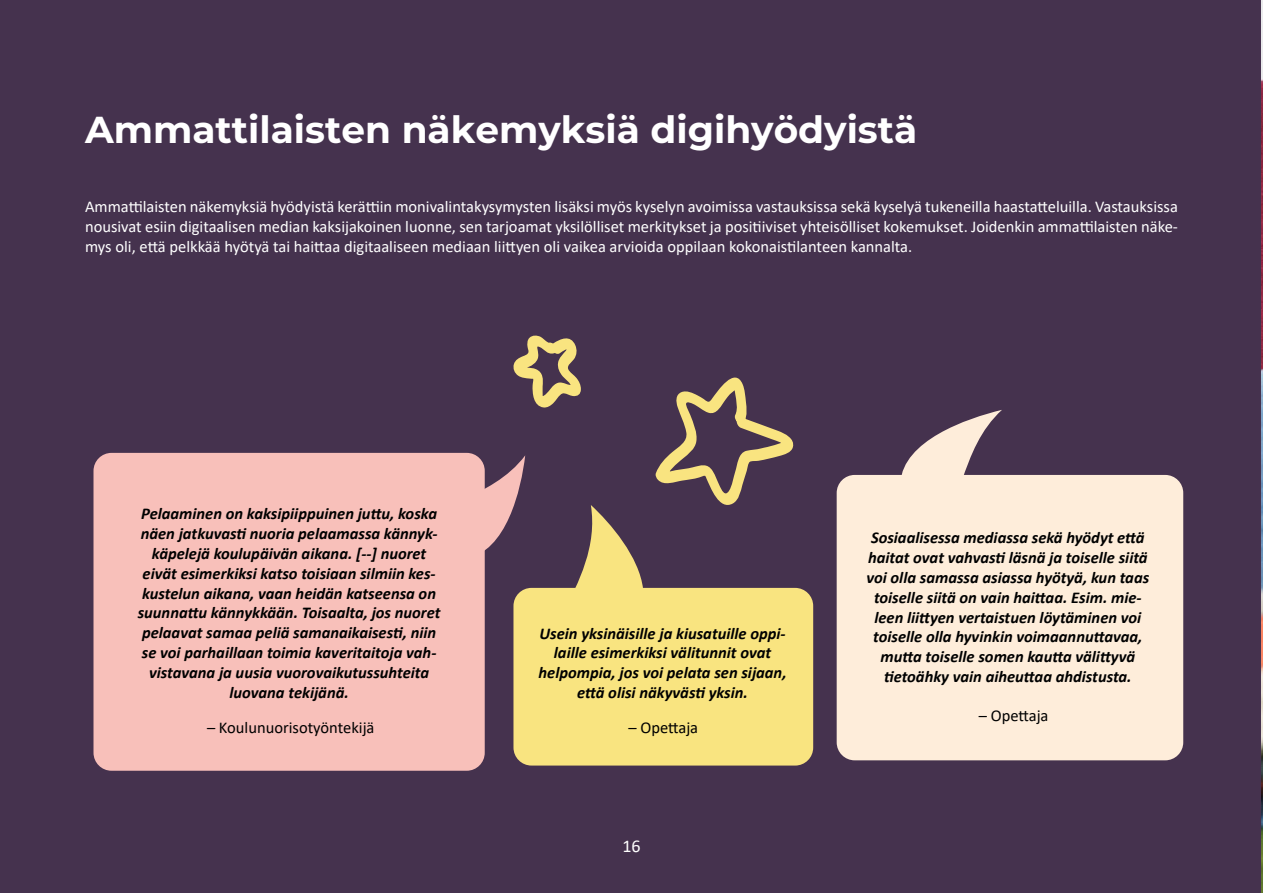
<style>
.page{position:relative;width:1263px;height:893px;background:#45324e}
.page>*{position:absolute;margin:0;border:0;box-sizing:border-box;transform-origin:0 0}
.otsikko2{font:100 37.5px "Montserrat";color:#fff}
.t1{font:18px "Calibri";color:#fff}
.leipis{font:italic 700 16.5px/19.8px "Calibri";color:#000;text-align:center}
.leipis-2{font:16.5px/19.8px "Calibri";color:#fff;text-align:justify}
.leipis-3{font:16.5px "Calibri";color:#000}
</style>
<div class="page">
<div style="left:93px;top:453px;width:392px;height:318px;background:#f8c0ba;border-radius:18px"></div>
<svg style="left:475px;top:455px;width:50px;height:104px"></svg>
<div style="left:513px;top:588px;width:300px;height:177px;background:#f9e480;border-radius:18px"></div>
<svg style="left:562px;top:505px;width:81px;height:83px"></svg>
<div style="left:837px;top:475px;width:346px;height:285px;background:#feedda;border-radius:18px"></div>
<svg style="left:900px;top:410px;width:102px;height:65px"></svg>
<img style="left:1262px;top:0;width:1px;height:893px">
<svg style="left:655px;top:377px;width:139px;height:128px"></svg>
<svg style="left:513px;top:335px;width:68px;height:73px"></svg>
<h2 class="otsikko2" style="left:85px;top:104px;width:834px">Ammattilaisten näkemyksiä digihyödyistä</h2>
<p class="leipis-2" style="left:85px;top:196px;width:1094px">Ammattilaisten näkemyksiä hyödyistä kerättiin monivalintakysymysten lisäksi myös kyselyn avoimissa vastauksissa sekä kyselyä tukeneilla haastatteluilla. Vastauksissa nousivat esiin digitaalisen median kaksijakoinen luonne, sen tarjoamat yksilölliset merkitykset ja positiiviset yhteisölliset kokemukset. Joidenkin ammattilaisten näke&shy;mys oli, että pelkkää hyötyä tai haittaa digitaaliseen mediaan liittyen oli vaikea arvioida oppilaan kokonaistilanteen kannalta.</p>
<p class="leipis" style="left:138px;top:503px;width:304px">Pelaaminen on kaksipiippuinen juttu, koska näen jatkuvasti nuoria pelaamassa kännyk&shy;käpelejä koulupäivän aikana. [--] nuoret eivät esimerkiksi katso toisiaan silmiin kes&shy;kustelun aikana, vaan heidän katseensa on suunnattu kännykkään. Toisaalta, jos nuoret pelaavat samaa peliä samanaikaisesti, niin se voi parhaillaan toimia kaveritaitoja vah&shy;vistavana ja uusia vuorovaikutussuhteita luovana tekijänä.</p>
<p class="leipis-3" style="left:207px;top:716px;width:169px">– Koulunuorisotyöntekijä</p>
<p class="leipis" style="left:538px;top:623px;width:250px">Usein yksinäisille ja kiusatuille oppi&shy;laille esimerkiksi välitunnit ovat helpompia, jos voi pelata sen sijaan, että olisi näkyvästi yksin.</p>
<p class="leipis-3" style="left:628px;top:716px;width:71px">– Opettaja</p>
<p class="t1" style="left:622px;top:834px;width:20px">16</p>
<p class="leipis" style="left:866px;top:527px;width:284px">Sosiaalisessa mediassa sekä hyödyt että haitat ovat vahvasti läsnä ja toiselle siitä voi olla samassa asiassa hyötyä, kun taas toiselle siitä on vain haittaa. Esim. mie&shy;leen liittyen vertaistuen löytäminen voi toiselle olla hyvinkin voimaannuttavaa, mutta toiselle somen kautta välittyvä tietoähky vain aiheuttaa ahdistusta.</p>
<p class="leipis-3" style="left:979px;top:704px;width:71px">– Opettaja</p>
</div>
